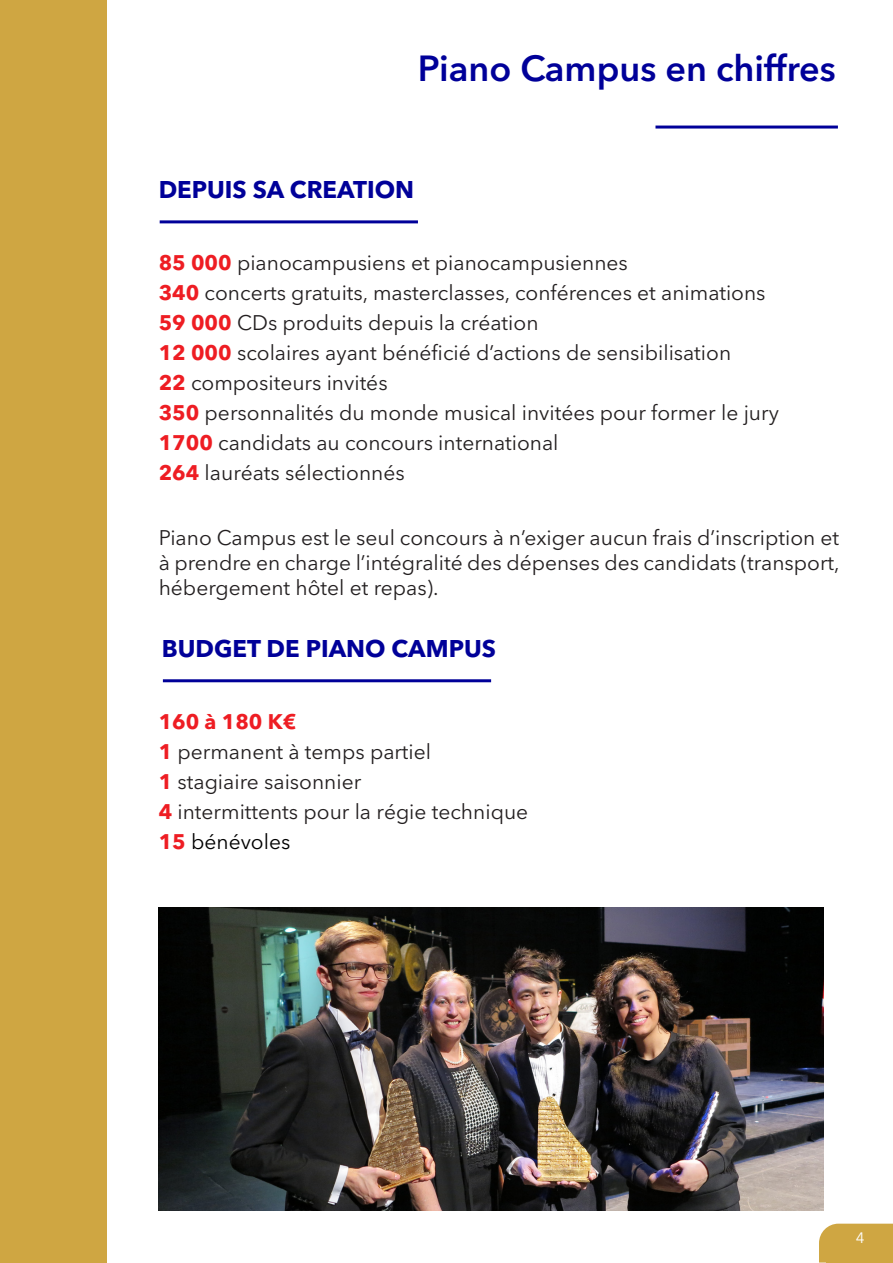
<style>
.page{position:relative;width:893px;height:1263px;background:#fff}
.page>*{position:absolute;margin:0;border:0;box-sizing:border-box;transform-origin:0 0}
.t1{font:600 36px "Avenir Next Cyr";color:#009}
.t2{font:700 24px "Avenir Next Cyr";color:#009}
.t3{font:21px/25.2px "Avenir Next Cyr";color:#231f20;text-align:justify}
.t4{font:21px "Avenir Next Cyr";color:#000}
.t5{font:700 21px "Avenir Next Cyr";color:#ee1d23}
.t6{font:15px "Avenir Next Cyr";color:#fff}
.s1{font-weight:700;color:#ee1d23}
</style>
<div class="page">
<div style="left:0;top:0;width:106px;height:1263px;background:#cfa642"></div>
<hr style="left:655px;top:126px;width:183px;height:3px;background:#009">
<svg style="left:819px;top:1224px;width:74px;height:38px"></svg>
<div style="left:826px;top:1231px;width:67px;height:32px;background:#cfa642"></div>
<hr style="left:160px;top:220px;width:258px;height:3px;background:#009">
<hr style="left:163px;top:679px;width:328px;height:3px;background:#009">
<img style="left:159px;top:907px;width:664px;height:303px">
<p class="t1" style="left:418px;top:47px;width:419px">Piano Campus en chiffres</p>
<p class="t2" style="left:159px;top:175px;width:257px">DEPUIS SA CREATION</p>
<p class="t3" style="left:159px;top:250px;width:471px"><span class="s1">85 000</span> pianocampusiens et pianocampusiennes</p>
<p class="t3" style="left:159px;top:280px;width:608px"><span class="s1">340</span> concerts gratuits, masterclasses, conférences et animations</p>
<p class="t3" style="left:159px;top:310px;width:381px"><span class="s1">59 000</span> CDs produits depuis la création</p>
<p class="t3" style="left:159px;top:340px;width:574px"><span class="s1">12 000</span> scolaires ayant bénéficié d’actions de sensibilisation</p>
<p class="t3" style="left:159px;top:370px;width:230px"><span class="s1">22</span> compositeurs invités</p>
<p class="t3" style="left:159px;top:400px;width:622px"><span class="s1">350</span> personnalités du monde musical invitées pour former le jury</p>
<p class="t3" style="left:159px;top:430px;width:401px"><span class="s1">1700</span> candidats au concours international</p>
<p class="t3" style="left:159px;top:460px;width:248px"><span class="s1">264</span> lauréats sélectionnés</p>
<p class="t3" style="left:159px;top:525px;width:682px">Piano Campus est le seul concours à n’exiger aucun frais d’inscription et à prendre en charge l’intégralité des dépenses des candidats (transport, hébergement hôtel et repas).</p>
<p class="t2" style="left:162px;top:634px;width:336px">BUDGET DE PIANO CAMPUS</p>
<p class="t5" style="left:159px;top:708px;width:139px">160 à 180 K€</p>
<p class="t3" style="left:159px;top:739px;width:274px"><span class="s1">1</span> permanent à temps partiel</p>
<p class="t3" style="left:159px;top:769px;width:204px"><span class="s1">1</span> stagiaire saisonnier</p>
<p class="t3" style="left:159px;top:799px;width:371px"><span class="s1">4</span> intermittents pour la régie technique</p>
<p class="t4" style="left:159px;top:829px;width:133px"><span class="s1">15</span> bénévoles</p>
<p class="t6" style="left:856px;top:1228px;width:10px">4</p>
</div>
